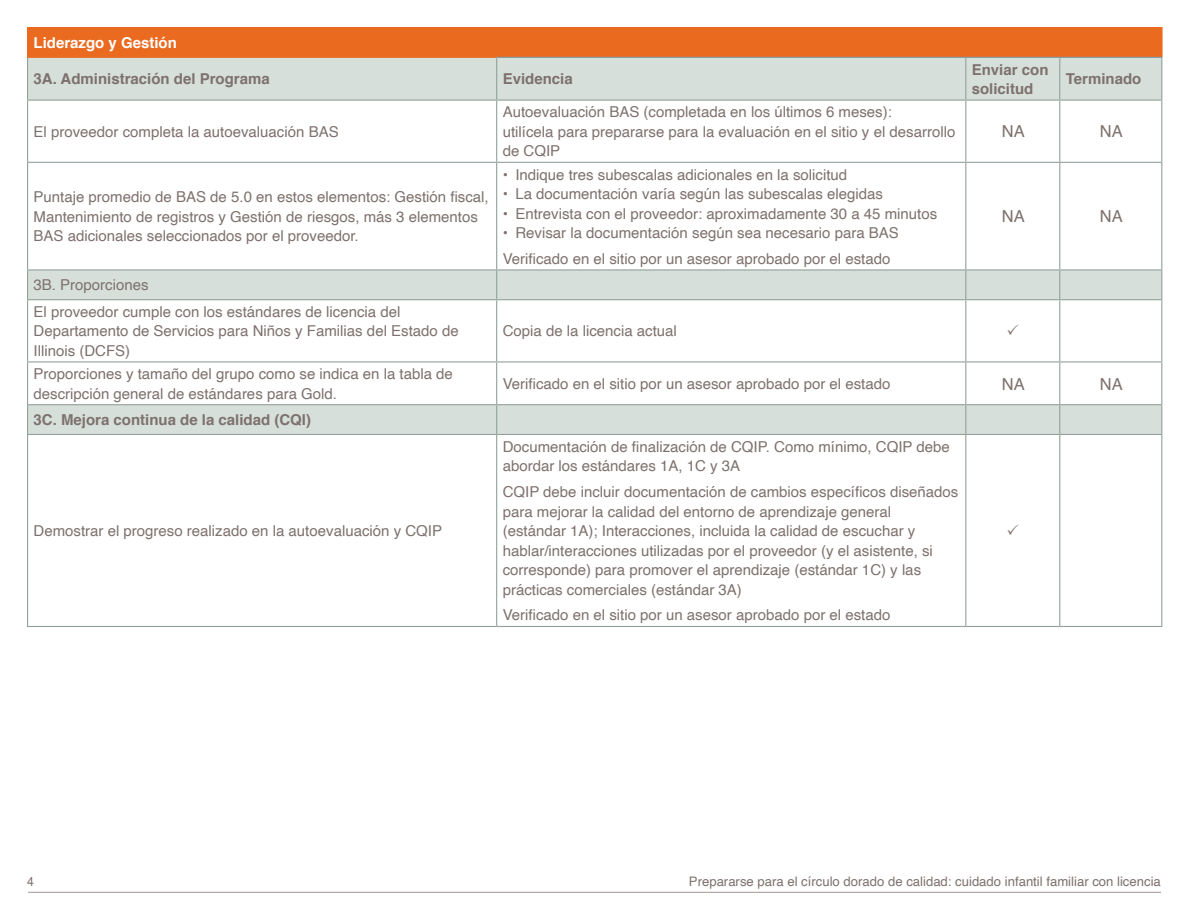
<style>
.page{position:relative;width:1188px;height:918px;background:#fff}
.page>*{position:absolute;margin:0;border:0;box-sizing:border-box;transform-origin:0 0}
.t1{font:16.5px "Helvetica";color:#7d716d}
.t2{font:15px/19.5px "Helvetica";color:#7d716d}
.t3{font:700 15px/19.5px "Helvetica";color:#7d716d}
.t4{font:700 15px "Helvetica";color:#fff}
.t5{font:13.2px "Helvetica";color:#7d716d}
.t6{font:13.2px "Helvetica";color:#7d716d;scale:.92 1}
</style>
<div class="page">
<hr style="left:28px;top:892px;width:1133px;height:1px;background:#aaa19e">
<div style="left:28px;top:28px;width:1134px;height:29px;background:#ea6a20"></div>
<svg style="left:28px;top:58px;width:1133px;height:376px"></svg>
<hr style="left:1161px;top:28px;width:2px;height:29px;background:#ea6a20">
<hr style="left:966px;top:100px;width:94px;height:1px;background:#92a29a">
<hr style="left:965px;top:101px;width:1px;height:61px;background:#92a29a">
<hr style="left:1059px;top:101px;width:1px;height:61px;background:#92a29a">
<hr style="left:1161px;top:101px;width:1px;height:61px;background:#92a29a">
<hr style="left:965px;top:163px;width:1px;height:106px;background:#92a29a">
<hr style="left:1059px;top:163px;width:1px;height:106px;background:#92a29a">
<hr style="left:1161px;top:163px;width:1px;height:106px;background:#92a29a">
<hr style="left:965px;top:363px;width:1px;height:41px;background:#92a29a">
<hr style="left:1059px;top:363px;width:1px;height:41px;background:#92a29a">
<hr style="left:1161px;top:363px;width:1px;height:41px;background:#92a29a">
<hr style="left:966px;top:162px;width:94px;height:1px;background:#92a29a">
<hr style="left:966px;top:269px;width:94px;height:2px;background:#92a29a">
<hr style="left:966px;top:361px;width:94px;height:2px;background:#92a29a">
<hr style="left:966px;top:404px;width:94px;height:1px;background:#92a29a">
<hr style="left:966px;top:626px;width:94px;height:1px;background:#92a29a">
<hr style="left:1060px;top:162px;width:102px;height:1px;background:#92a29a">
<hr style="left:1060px;top:269px;width:102px;height:2px;background:#92a29a">
<hr style="left:1060px;top:361px;width:102px;height:2px;background:#92a29a">
<hr style="left:1060px;top:404px;width:102px;height:1px;background:#92a29a">
<hr style="left:1060px;top:626px;width:102px;height:1px;background:#92a29a">
<hr style="left:27px;top:27px;width:470px;height:1px;background:#ea6a20">
<svg style="left:27px;top:28px;width:1px;height:29px"></svg>
<hr style="left:497px;top:27px;width:469px;height:1px;background:#ea6a20">
<hr style="left:966px;top:27px;width:94px;height:1px;background:#ea6a20">
<hr style="left:1060px;top:27px;width:103px;height:1px;background:#ea6a20">
<hr style="left:965px;top:300px;width:1px;height:61px;background:#92a29a">
<hr style="left:965px;top:435px;width:1px;height:191px;background:#92a29a">
<hr style="left:27px;top:100px;width:470px;height:1px;background:#92a29a">
<hr style="left:27px;top:101px;width:1px;height:61px;background:#92a29a">
<hr style="left:497px;top:100px;width:469px;height:1px;background:#92a29a">
<hr style="left:496px;top:101px;width:1px;height:61px;background:#92a29a">
<hr style="left:1060px;top:100px;width:102px;height:1px;background:#92a29a">
<hr style="left:27px;top:300px;width:1px;height:61px;background:#92a29a">
<hr style="left:27px;top:363px;width:1px;height:41px;background:#92a29a">
<hr style="left:27px;top:435px;width:1px;height:191px;background:#92a29a">
<hr style="left:496px;top:300px;width:1px;height:61px;background:#92a29a">
<hr style="left:496px;top:363px;width:1px;height:41px;background:#92a29a">
<hr style="left:496px;top:435px;width:1px;height:191px;background:#92a29a">
<hr style="left:1059px;top:300px;width:1px;height:61px;background:#92a29a">
<hr style="left:1161px;top:300px;width:1px;height:61px;background:#92a29a">
<hr style="left:1059px;top:435px;width:1px;height:191px;background:#92a29a">
<hr style="left:1161px;top:435px;width:1px;height:191px;background:#92a29a">
<hr style="left:27px;top:163px;width:1px;height:106px;background:#92a29a">
<hr style="left:496px;top:163px;width:1px;height:106px;background:#92a29a">
<hr style="left:27px;top:58px;width:1px;height:42px;background:#92a29a">
<hr style="left:27px;top:57px;width:470px;height:1px;background:#ea6a20">
<hr style="left:496px;top:58px;width:1px;height:42px;background:#92a29a">
<hr style="left:965px;top:58px;width:1px;height:42px;background:#92a29a">
<hr style="left:966px;top:299px;width:94px;height:1px;background:#92a29a">
<hr style="left:966px;top:434px;width:94px;height:1px;background:#92a29a">
<hr style="left:1059px;top:58px;width:1px;height:42px;background:#92a29a">
<hr style="left:1161px;top:58px;width:1px;height:42px;background:#92a29a">
<hr style="left:27px;top:162px;width:470px;height:1px;background:#92a29a">
<hr style="left:27px;top:269px;width:470px;height:2px;background:#92a29a">
<svg style="left:27px;top:271px;width:1px;height:28px"></svg>
<hr style="left:27px;top:299px;width:470px;height:1px;background:#92a29a">
<hr style="left:27px;top:361px;width:470px;height:2px;background:#92a29a">
<hr style="left:27px;top:404px;width:470px;height:1px;background:#92a29a">
<svg style="left:27px;top:405px;width:1px;height:29px"></svg>
<hr style="left:27px;top:434px;width:470px;height:1px;background:#92a29a">
<hr style="left:27px;top:626px;width:470px;height:1px;background:#92a29a">
<hr style="left:497px;top:162px;width:469px;height:1px;background:#92a29a">
<hr style="left:497px;top:269px;width:469px;height:2px;background:#92a29a">
<svg style="left:496px;top:271px;width:1px;height:28px"></svg>
<hr style="left:497px;top:299px;width:469px;height:1px;background:#92a29a">
<hr style="left:497px;top:361px;width:469px;height:2px;background:#92a29a">
<hr style="left:497px;top:404px;width:469px;height:1px;background:#92a29a">
<svg style="left:496px;top:405px;width:1px;height:29px"></svg>
<hr style="left:497px;top:434px;width:469px;height:1px;background:#92a29a">
<hr style="left:497px;top:626px;width:469px;height:1px;background:#92a29a">
<svg style="left:965px;top:271px;width:1px;height:28px"></svg>
<svg style="left:965px;top:405px;width:1px;height:29px"></svg>
<svg style="left:1161px;top:271px;width:1px;height:28px"></svg>
<hr style="left:1060px;top:299px;width:102px;height:1px;background:#92a29a">
<svg style="left:1161px;top:405px;width:1px;height:29px"></svg>
<hr style="left:1060px;top:434px;width:102px;height:1px;background:#92a29a">
<svg style="left:1059px;top:271px;width:1px;height:28px"></svg>
<svg style="left:1059px;top:405px;width:1px;height:29px"></svg>
<hr style="left:497px;top:57px;width:469px;height:1px;background:#809699">
<hr style="left:966px;top:57px;width:94px;height:1px;background:#809699">
<hr style="left:1060px;top:57px;width:103px;height:1px;background:#809699">
<svg style="left:1008px;top:324px;width:11px;height:11px"></svg>
<p class="t4" style="left:34px;top:31px;width:145px">Liderazgo y Gestión</p>
<p class="t3" style="left:34px;top:69px;width:238px">3A. Administración del Programa</p>
<p class="t3" style="left:503px;top:69px;width:72px">Evidencia</p>
<p class="t3" style="left:972px;top:60px;width:78px">Enviar con solicitud</p>
<p class="t3" style="left:1066px;top:69px;width:77px">Terminado</p>
<p class="t2" style="left:34px;top:122px;width:307px">El proveedor completa la autoevaluación BAS</p>
<p class="t2" style="left:503px;top:103px;width:454px">Autoevaluación BAS (completada en los últimos 6 meses):<br>utilícela para prepararse para la evaluación en el sitio y el desarrollo de CQIP</p>
<p class="t1" style="left:1002px;top:119px;width:24px">NA</p>
<p class="t1" style="left:1100px;top:119px;width:24px">NA</p>
<p class="t2" style="left:34px;top:188px;width:457px">Puntaje promedio de BAS de 5.0 en estos elementos: Gestión fiscal,<br>Mantenimiento de registros y Gestión de riesgos, más 3 elementos<br>BAS adicionales seleccionados por el proveedor.</p>
<p class="t2" style="left:503px;top:165px;width:346px">• Indique tres subescalas adicionales en la solicitud</p>
<p class="t2" style="left:503px;top:185px;width:382px">• La documentación varía según las subescalas elegidas</p>
<p class="t2" style="left:503px;top:204px;width:436px">• Entrevista con el proveedor: aproximadamente 30 a 45 minutos</p>
<p class="t2" style="left:503px;top:220px;width:398px;line-height:25.8px">• Revisar la documentación según sea necesario para BAS<br>Verificado en el sitio por un asesor aprobado por el estado</p>
<p class="t1" style="left:1002px;top:204px;width:24px">NA</p>
<p class="t1" style="left:1100px;top:204px;width:24px">NA</p>
<p class="t2" style="left:34px;top:272px;width:368px;line-height:26.5px">3B. Proporciones<br>El proveedor cumple con los estándares de licencia del</p>
<p class="t2" style="left:34px;top:322px;width:427px">Departamento de Servicios para Niños y Familias del Estado de<br>Illinois (DCFS)</p>
<p class="t2" style="left:503px;top:322px;width:176px">Copia de la licencia actual</p>
<p class="t2" style="left:34px;top:365px;width:421px">Proporciones y tamaño del grupo como se indica en la tabla de descripción general de estándares para Gold.</p>
<p class="t2" style="left:503px;top:374px;width:389px">Verificado en el sitio por un asesor aprobado por el estado</p>
<p class="t1" style="left:1002px;top:371px;width:24px">NA</p>
<p class="t1" style="left:1100px;top:371px;width:24px">NA</p>
<p class="t3" style="left:34px;top:410px;width:279px">3C. Mejora continua de la calidad (CQI)</p>
<p class="t2" style="left:34px;top:522px;width:410px">Demostrar el progreso realizado en la autoevaluación y CQIP</p>
<p class="t2" style="left:503px;top:437px;width:449px">Documentación de finalización de CQIP. Como mínimo, CQIP debe abordar los estándares 1A, 1C y 3A</p>
<p class="t2" style="left:503px;top:483px;width:457px">CQIP debe incluir documentación de cambios específicos diseñados para mejorar la calidad del entorno de aprendizaje general<br>(estándar 1A); Interacciones, incluida la calidad de escuchar y hablar/interacciones utilizadas por el proveedor (y el asistente, si corresponde) para promover el aprendizaje (estándar 1C) y las prácticas comerciales (estándar 3A)</p>
<p class="t2" style="left:503px;top:606px;width:389px">Verificado en el sitio por un asesor aprobado por el estado</p>
<p class="t6" style="left:27px;top:871px;width:9px">4</p>
<p class="t5" style="left:689px;top:871px;width:473px">Prepararse para el círculo dorado de calidad: cuidado infantil familiar con licencia</p>
</div>
